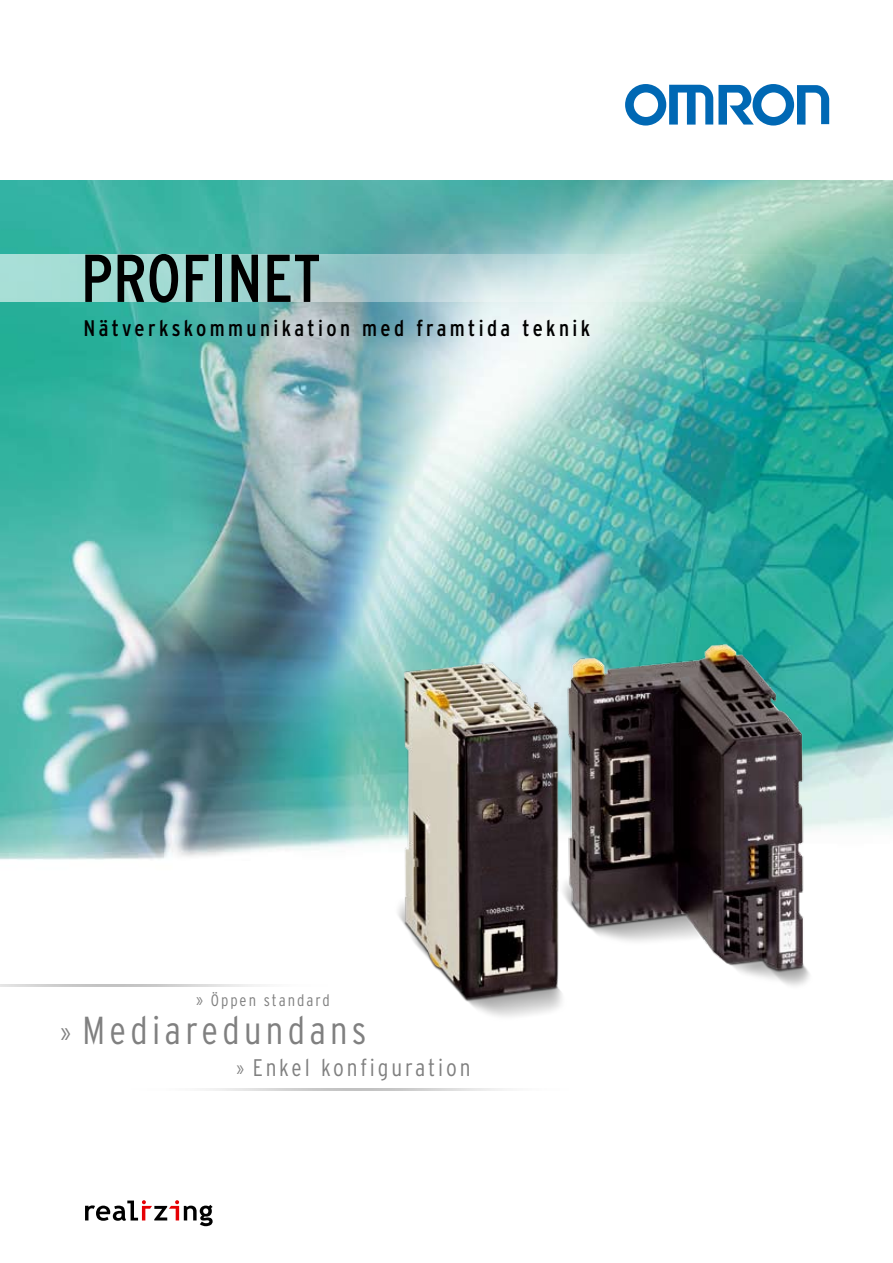
<style>
.page{position:relative;width:893px;height:1263px;background:#fff}
.page>*{position:absolute;margin:0;border:0;box-sizing:border-box;transform-origin:0 0}
.t1{font:condensed 67.5px "Interstate CE";color:#000}
.t2{font:300 condensed 39px "Interstate CE";letter-spacing:.11em;color:#808080}
.t3{font:300 condensed 24px "Interstate CE";letter-spacing:.12em;color:#808080}
.t4{font:condensed 22.5px "Interstate CE";letter-spacing:.15em;color:#000}
.t5{font:300 condensed 16.5px "Interstate CE";letter-spacing:.12em;color:#808080}
.s1{font-size:15px}
.s2{font-size:22.5px}
.s3{font-size:16.5px}
</style>
<div class="page">
<img style="left:0;top:180px;width:893px;height:1047px">
<img style="left:361px;top:625px;width:481px;height:420px">
<img style="left:0;top:255px;width:893px;height:47px">
<svg style="left:625px;top:84px;width:204px;height:42px"></svg>
<svg style="left:85px;top:1200px;width:128px;height:26px"></svg>
<img style="left:0;top:984px;width:410px;height:2px">
<img style="left:125px;top:1089px;width:531px;height:1px">
<h1 class="t1" style="left:81px;top:237px;width:242px">PROFINET</h1>
<p class="t4" style="left:83px;top:314px;width:508px">Nätverkskommunikation med framtida teknik</p>
<p class="t5" style="left:196px;top:990px;width:135px"><span class="s1">»</span> Öppen standard</p>
<h2 class="t2" style="left:60px;top:1007px;width:308px"><span class="s2">»</span> Mediaredundans</h2>
<p class="t3" style="left:236px;top:1053px;width:236px"><span class="s3">»</span> Enkel konfiguration</p>
</div>
